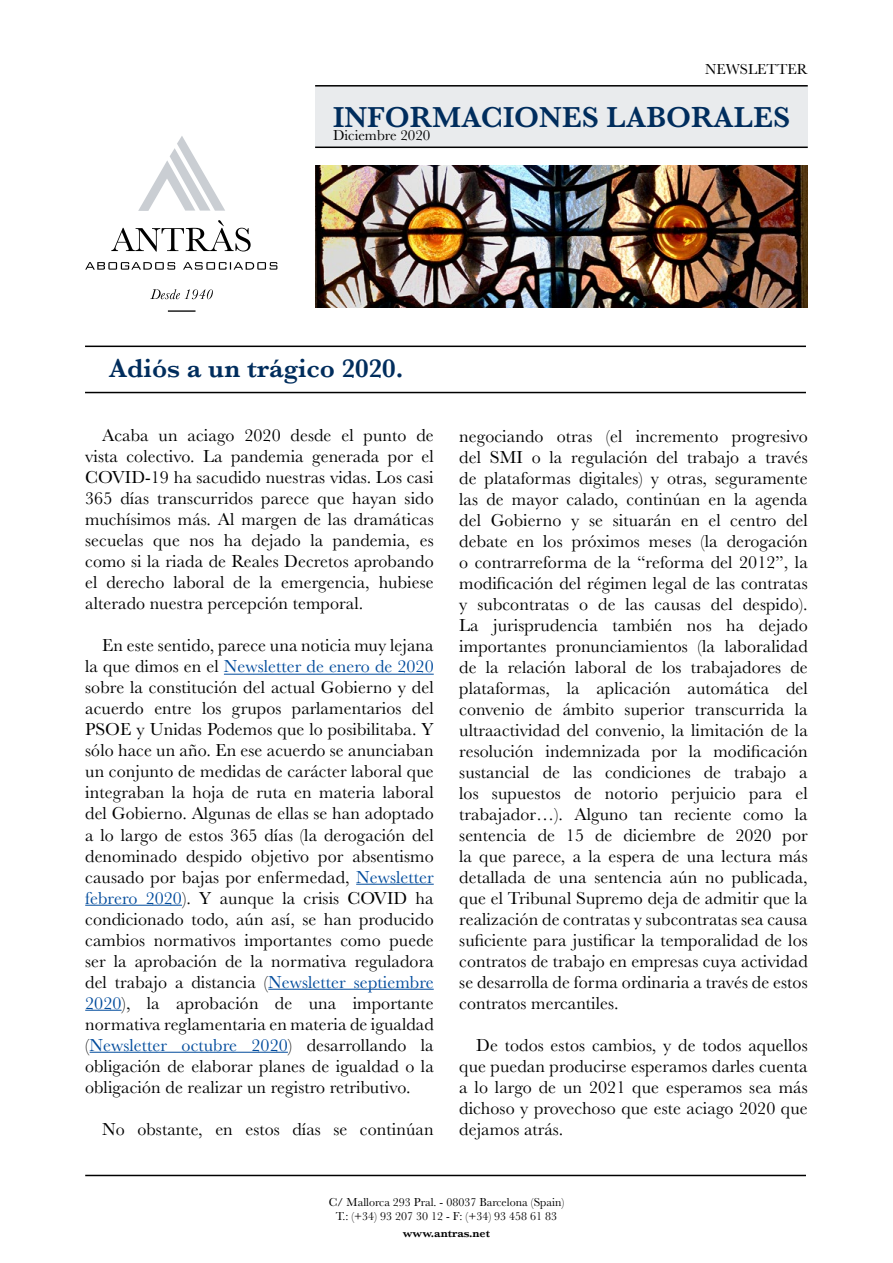
<style>
.page{position:relative;width:893px;height:1263px;background:#fff}
.page>*{position:absolute;margin:0;border:0;box-sizing:border-box;transform-origin:0 0}
.t1{font:600 30px "Baskerville";color:#002d5d}
.t2{font:600 27px "Baskerville";color:#002d5d}
.t3{font:18px/21px "Baskerville";letter-spacing:.005em;color:#000;text-align:justify}
.t4{font:15px "Baskerville";color:#000}
.t5{font:12px/13.5px "Baskerville";color:#000;text-align:center}
.t6{font:600 12px "Baskerville";color:#000}
.s1{color:#004b9c}
</style>
<div class="page">
<img style="left:315px;top:166px;width:493px;height:142px">
<hr style="left:85px;top:1175px;width:721px;height:1px;background:#000">
<hr style="left:85px;top:346px;width:721px;height:1px;background:#000">
<hr style="left:85px;top:392px;width:721px;height:1px;background:#000">
<hr style="left:224px;top:674px;width:210px;height:1px;background:#004b9c">
<hr style="left:356px;top:884px;width:78px;height:1px;background:#004b9c">
<hr style="left:85px;top:905px;width:97px;height:1px;background:#004b9c">
<hr style="left:268px;top:989px;width:166px;height:1px;background:#004b9c">
<hr style="left:85px;top:1010px;width:37px;height:1px;background:#004b9c">
<hr style="left:90px;top:1052px;width:198px;height:1px;background:#004b9c">
<div style="left:315px;top:85px;width:493px;height:63px;background:#e9ebed"></div>
<hr style="left:315px;top:147px;width:493px;height:1px;background:#000">
<hr style="left:315px;top:85px;width:493px;height:2px;background:#000">
<svg style="left:138px;top:136px;width:87px;height:75px"></svg>
<hr style="left:168px;top:310px;width:28px;height:2px;background:#000">
<svg style="left:85px;top:262px;width:192px;height:8px"></svg>
<svg style="left:150px;top:289px;width:63px;height:10px"></svg>
<svg style="left:111px;top:220px;width:140px;height:32px"></svg>
<p class="t4" style="left:705px;top:59px;width:104px">NEWSLETTER</p>
<h1 class="t1" style="left:333px;top:96px;width:459px">INFORMACIONES LABORALES</h1>
<p class="t4" style="left:333px;top:125px;width:99px">Diciembre 2020</p>
<h2 class="t2" style="left:109px;top:349px;width:296px">Adiós a un trágico 2020.</h2>
<p class="t3" style="left:85px;top:425px;width:350px;text-indent:17px">Acaba un aciago 2020 desde el punto de vista colectivo. La pandemia generada por el COVID-19 ha sacudido nuestras vidas. Los casi 365 días transcurridos parece que hayan sido muchísimos más. Al margen de las dramáticas secuelas que nos ha dejado la pandemia, es como si la riada de Reales Decretos aprobando el derecho laboral de la emergencia, hubiese alterado nuestra percepción temporal.</p>
<p class="t3" style="left:85px;top:635px;width:350px;text-indent:17px">En este sentido, parece una noticia muy lejana la que dimos en el <span class="s1">Newsletter de enero de 2020 </span>sobre la constitución del actual Gobierno y del acuerdo entre los grupos parlamentarios del PSOE y Unidas Podemos que lo posibilitaba. Y sólo hace un año. En ese acuerdo se anunciaban un conjunto de medidas de carácter laboral que integraban la hoja de ruta en materia laboral del Gobierno. Algunas de ellas se han adoptado a lo largo de estos 365 días (la derogación del denominado despido objetivo por absentismo causado por bajas por enfermedad, <span class="s1">Newsletter febrero 2020</span>). Y aunque la crisis COVID ha condicionado todo, aún así, se han producido cambios normativos importantes como puede ser la aprobación de la normativa reguladora del trabajo a distancia (<span class="s1">Newsletter septiembre 2020</span>), la aprobación de una importante normativa reglamentaria en materia de igualdad (<span class="s1">Newsletter octubre 2020</span>) desarrollando la obligación de elaborar planes de igualdad o la obligación de realizar un registro retributivo.</p>
<p class="t3" style="left:102px;top:1118px;width:333px">No obstante, en estos días se continúan</p>
<p class="t3" style="left:459px;top:425px;width:350px">negociando otras (el incremento progresivo del SMI o la regulación del trabajo a través de plataformas digitales) y otras, seguramente las de mayor calado, continúan en la agenda del Gobierno y se situarán en el centro del debate en los próximos meses (la derogación o contrarreforma de la “reforma del 2012”, la modificación del régimen legal de las contratas y subcontratas o de las causas del despido).<br>La jurisprudencia también nos ha dejado importantes pronunciamientos (la laboralidad de la relación laboral de los trabajadores de plataformas, la aplicación automática del convenio de ámbito superior transcurrida la ultraactividad del convenio, la limitación de la resolución indemnizada por la modificación sustancial de las condiciones de trabajo a los supuestos de notorio perjuicio para el trabajador…). Alguno tan reciente como la sentencia de 15 de diciembre de 2020 por la que parece, a la espera de una lectura más detallada de una sentencia aún no publicada, que el Tribunal Supremo deja de admitir que la realización de contratas y subcontratas sea causa suficiente para justificar la temporalidad de los contratos de trabajo en empresas cuya actividad se desarrolla de forma ordinaria a través de estos contratos mercantiles.</p>
<p class="t3" style="left:459px;top:1035px;width:350px;text-indent:17px">De todos estos cambios, y de todos aquellos que puedan producirse esperamos darles cuenta a lo largo de un 2021 que esperamos sea más dichoso y provechoso que este aciago 2020 que dejamos atrás.</p>
<p class="t5" style="left:329px;top:1196px;width:237px">C/ Mallorca 293 Pral. - 08037 Barcelona (Spain)<br>T.: (+34) 93 207 30 12 - F: (+34) 93 458 61 83</p>
<p class="t6" style="left:403px;top:1225px;width:89px">www.antras.net</p>
</div>
